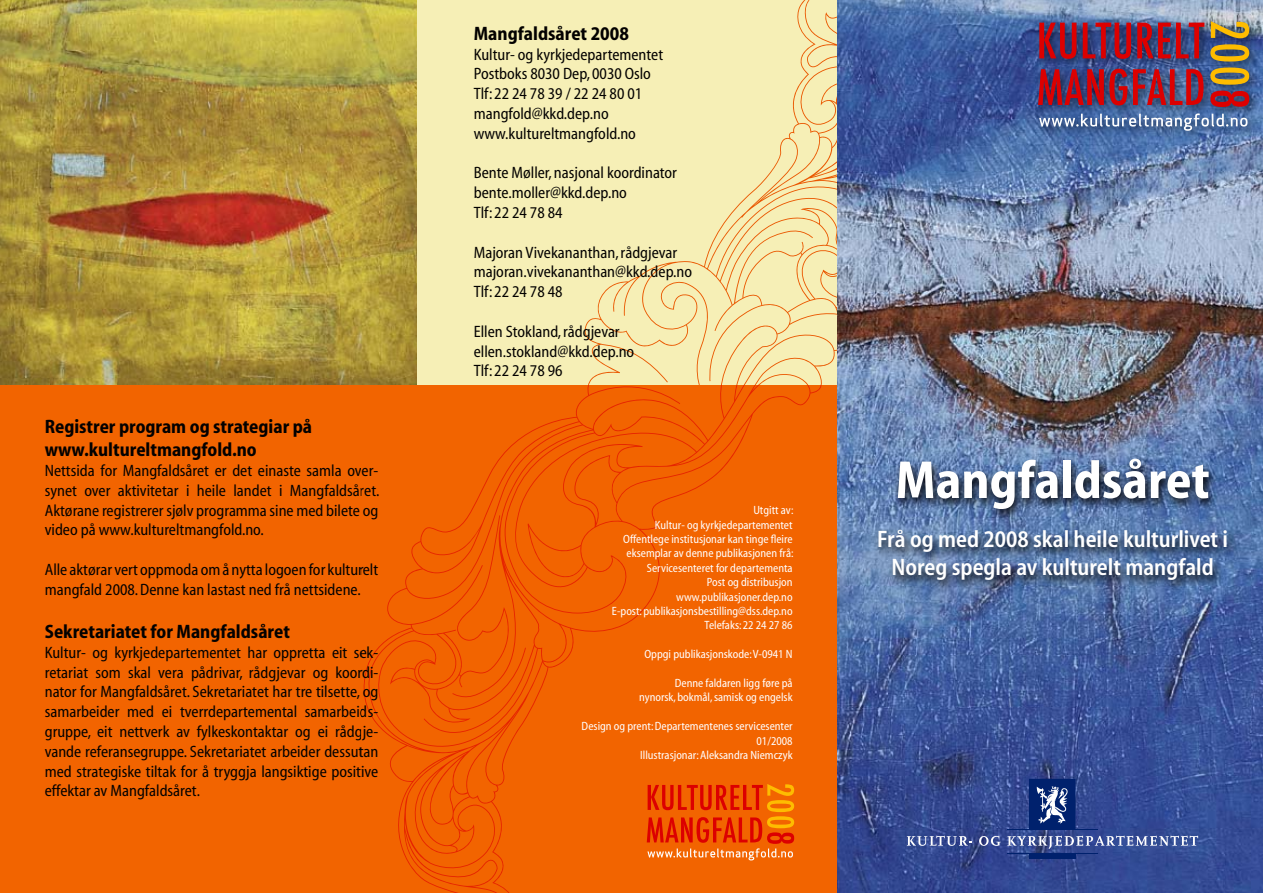
<style>
.page{position:relative;width:1263px;height:893px;background:#fff}
.page>*{position:absolute;margin:0;border:0;box-sizing:border-box;transform-origin:0 0}
.t1{font:54px "Dep Myriad Bold Semicond";color:#fff}
.t2{font:24px/28.8px "Dep Myriad Semibold Semicond";color:#fff;text-align:center}
.t3{font:19.5px/23.4px "Dep Myriad Bold Semicond";color:#030100}
.t4{font:16.5px/19.8px "Dep Myriad Regular Semicond";color:#030100}
.t5{font:12px/14.4px "Dep Myriad Regular Semicond";color:#fff;text-align:right}
</style>
<div class="page">
<img style="left:0;top:0;width:362px;height:386px">
<div style="left:0;top:386px;width:1263px;height:507px;background:#f26400"></div>
<svg style="left:362px;top:0;width:476px;height:893px"></svg>
<img style="left:838px;top:0;width:425px;height:893px">
<div style="left:873px;top:456px;width:390px;height:200px;background:#030100;opacity:.95"></div>
<hr style="left:1008px;top:853px;width:90px;height:1px;background:#00216d">
<div style="left:1029px;top:853px;width:46px;height:5px;background:#00216d"></div>
<hr style="left:1008px;top:829px;width:90px;height:1px;background:#00216d">
<div style="left:1029px;top:779px;width:46px;height:51px;background:#00216d"></div>
<svg style="left:1036px;top:786px;width:32px;height:38px"></svg>
<svg style="left:907px;top:836px;width:65px;height:10px"></svg>
<svg style="left:979px;top:836px;width:21px;height:10px"></svg>
<svg style="left:1007px;top:836px;width:191px;height:13px;background:#6879ae"></svg>
<div style="left:1033px;top:16px;width:230px;height:134px;background:#030100;opacity:.57"></div>
<svg style="left:1211px;top:21px;width:38px;height:17px"></svg>
<svg style="left:1210px;top:44px;width:39px;height:18px"></svg>
<svg style="left:1210px;top:68px;width:39px;height:17px"></svg>
<svg style="left:1210px;top:91px;width:39px;height:16px"></svg>
<svg style="left:1039px;top:23px;width:37px;height:36px"></svg>
<svg style="left:1083px;top:23px;width:48px;height:36px;background:#7c2747"></svg>
<svg style="left:1137px;top:23px;width:67px;height:35px;background:#7d2b48"></svg>
<svg style="left:1038px;top:69px;width:89px;height:36px;background:#84233d"></svg>
<svg style="left:1133px;top:69px;width:70px;height:36px;background:#87354e"></svg>
<svg style="left:1039px;top:113px;width:208px;height:18px;background:#6a85af"></svg>
<p class="t3" style="left:45px;top:415px;width:269px">Registrer program og strategiar på www.kultureltmangfold.no</p>
<p class="t4" style="left:45px;top:461px;width:336px;text-align:justify">Nettsida for Mangfaldsåret er det einaste samla over&shy;synet over aktivitetar i heile landet i Mangfaldsåret.<br>Aktørane registrerer sjølv programma sine med bilete og video på www.kultureltmangfold.no.</p>
<p class="t4" style="left:45px;top:560px;width:335px">Alle aktørar vert oppmoda om å nytta logoen for kulturelt mangfald 2008. Denne kan lastast ned frå nettsidene.</p>
<p class="t3" style="left:45px;top:620px;width:247px">Sekretariatet for Mangfaldsåret</p>
<p class="t4" style="left:45px;top:643px;width:335px;text-align:justify">Kultur- og kyrkjedepartementet har oppretta eit sek&shy;retariat som skal vera pådrivar, rådgjevar og koordi&shy;nator for Mangfaldsåret. Sekretariatet har tre tilsette, og samarbeider med ei tverrdepartemental samarbeids&shy;gruppe, eit nettverk av fylkeskontaktar og ei rådgje&shy;vande referansegruppe. Sekretariatet arbeider dessutan med strategiske tiltak for å tryggja langsiktige positive effektar av Mangfaldsåret.</p>
<p class="t3" style="left:474px;top:22px;width:157px">Mangfaldsåret 2008</p>
<p class="t4" style="left:474px;top:45px;width:191px">Kultur- og kyrkjedepartementet<br>Postboks 8030 Dep, 0030 Oslo<br>Tlf: 22 24 78 39 / 22 24 80 01 mangfold@kkd.dep.no www.kultureltmangfold.no</p>
<p class="t4" style="left:474px;top:164px;width:205px">Bente Møller, nasjonal koordinator bente.moller@kkd.dep.no<br>Tlf: 22 24 78 84</p>
<p class="t4" style="left:474px;top:243px;width:220px">Majoran Vivekananthan, rådgjevar majoran.vivekananthan@kkd.dep.no<br>Tlf: 22 24 78 48</p>
<p class="t4" style="left:474px;top:322px;width:162px">Ellen Stokland, rådgjevar ellen.stokland@kkd.dep.no<br>Tlf: 22 24 78 96</p>
<p class="t5" style="left:612px;top:504px;width:183px">Utgitt av:<br>Kultur- og kyrkjedepartementet<br>Offentlege institusjonar kan tinge fleire eksemplar av denne publikasjonen frå:<br>Servicesenteret for departementa<br>Post og distribusjon www.publikasjoner.dep.no<br>E-post: publikasjonsbestilling@dss.dep.no<br>Telefaks: 22 24 27 86</p>
<p class="t5" style="left:644px;top:648px;width:150px">Oppgi publikasjonskode: V-0941 N</p>
<p class="t5" style="left:639px;top:676px;width:155px">Denne faldaren ligg føre på nynorsk, bokmål, samisk og engelsk</p>
<p class="t5" style="left:582px;top:720px;width:212px">Design og prent: Departementenes servicesenter<br>01/2008<br>Illustrasjonar: Aleksandra Niemczyk</p>
<h1 class="t1" style="left:895px;top:452px;width:316px">Mangfaldsåret</h1>
<h2 class="t2" style="left:877px;top:525px;width:352px">Frå og med 2008 skal heile kulturlivet i<br>Noreg spegla av kulturelt mangfald</h2>
</div>
